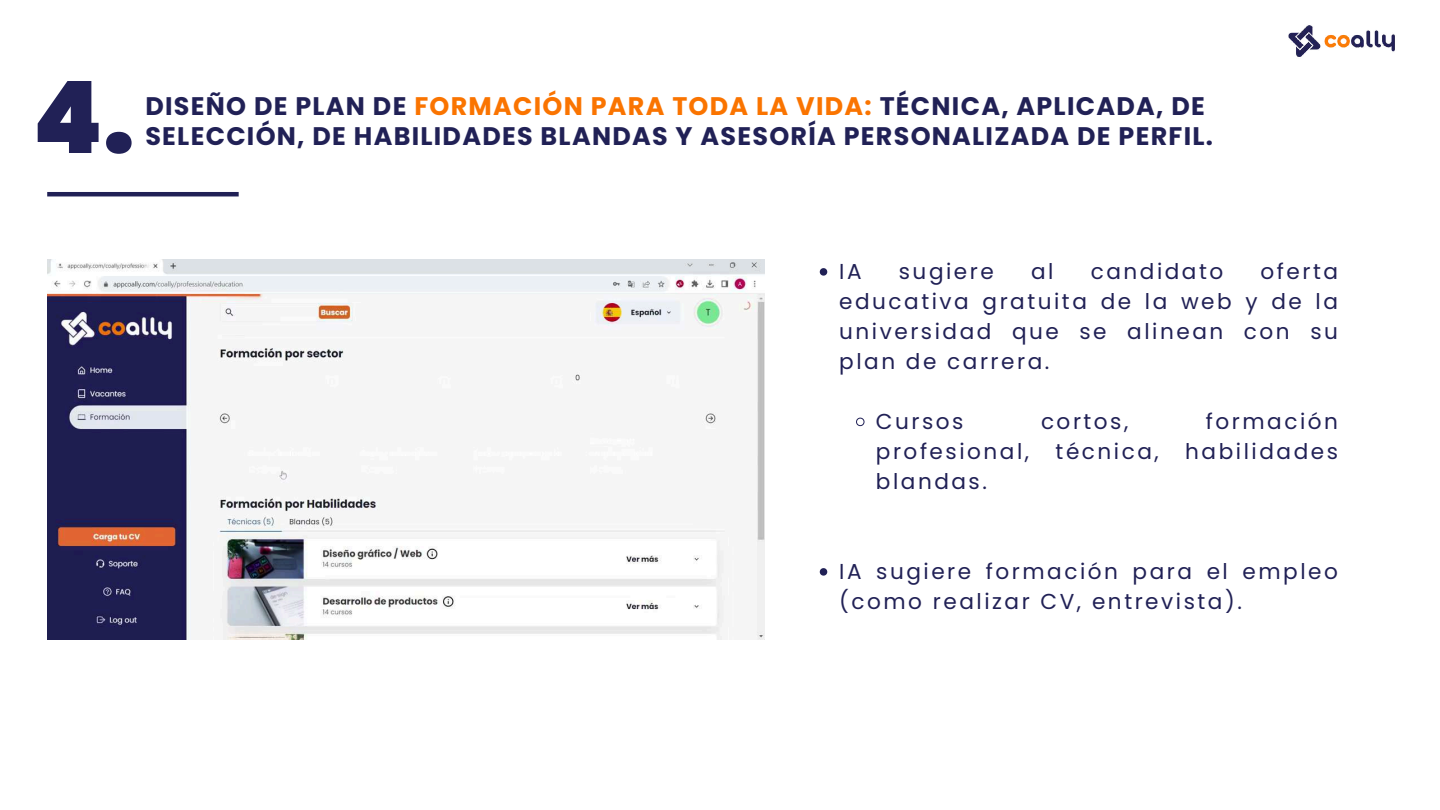
<style>
.page{position:relative;width:1440px;height:810px;background:#fff}
.page>*{position:absolute;margin:0;border:0;box-sizing:border-box;transform-origin:0 0}
.t1{font:900 100px "Poppins";color:#212156}
.t2{font:700 25.4px "Poppins";letter-spacing:.05em;color:#212156}
.t3{font:21.6px/30px "Poppins";letter-spacing:.115em;color:#212156;text-align:justify}
.s1{color:#fa7400}
</style>
<div class="page">
<img style="left:1288px;top:25px;width:107px;height:32px">
<img style="left:47px;top:259px;width:718px;height:380px">
<hr style="left:47px;top:192px;width:192px;height:4px;background:#212156">
<svg style="left:820px;top:268px;width:7px;height:8px"></svg>
<svg style="left:856px;top:417px;width:9px;height:10px"></svg>
<svg style="left:820px;top:568px;width:7px;height:8px"></svg>
<h1 class="t1" style="left:32px;top:48px;width:104px">4.</h1>
<p class="t2" style="left:145px;top:88px;width:1061px">DISEÑO DE PLAN DE <span class="s1">FORMACIÓN PARA TODA LA VIDA:</span> TÉCNICA, APLICADA, DE</p>
<p class="t2" style="left:145px;top:118px;width:1069px">SELECCIÓN, DE HABILIDADES BLANDAS Y ASESORÍA PERSONALIZADA DE PERFIL.</p>
<p class="t3" style="left:839px;top:256px;width:500px;text-indent:421px">oferta educativa gratuita de la web y de la universidad que se alinean con su plan de carrera.</p>
<p class="t3" style="left:876px;top:406px;width:89px">Cursos</p>
<p class="t3" style="left:1041px;top:406px;width:89px">cortos,</p>
<p class="t3" style="left:839px;top:256px;width:24px">IA</p>
<p class="t3" style="left:899px;top:256px;width:97px">sugiere</p>
<p class="t3" style="left:1031px;top:256px;width:24px">al</p>
<p class="t3" style="left:1091px;top:256px;width:134px">candidato</p>
<p class="t3" style="left:876px;top:406px;width:464px;text-indent:330px">formación profesional, técnica, habilidades blandas.</p>
<p class="t3" style="left:839px;top:556px;width:500px">IA sugiere formación para el empleo (como realizar CV, entrevista).</p>
</div>
